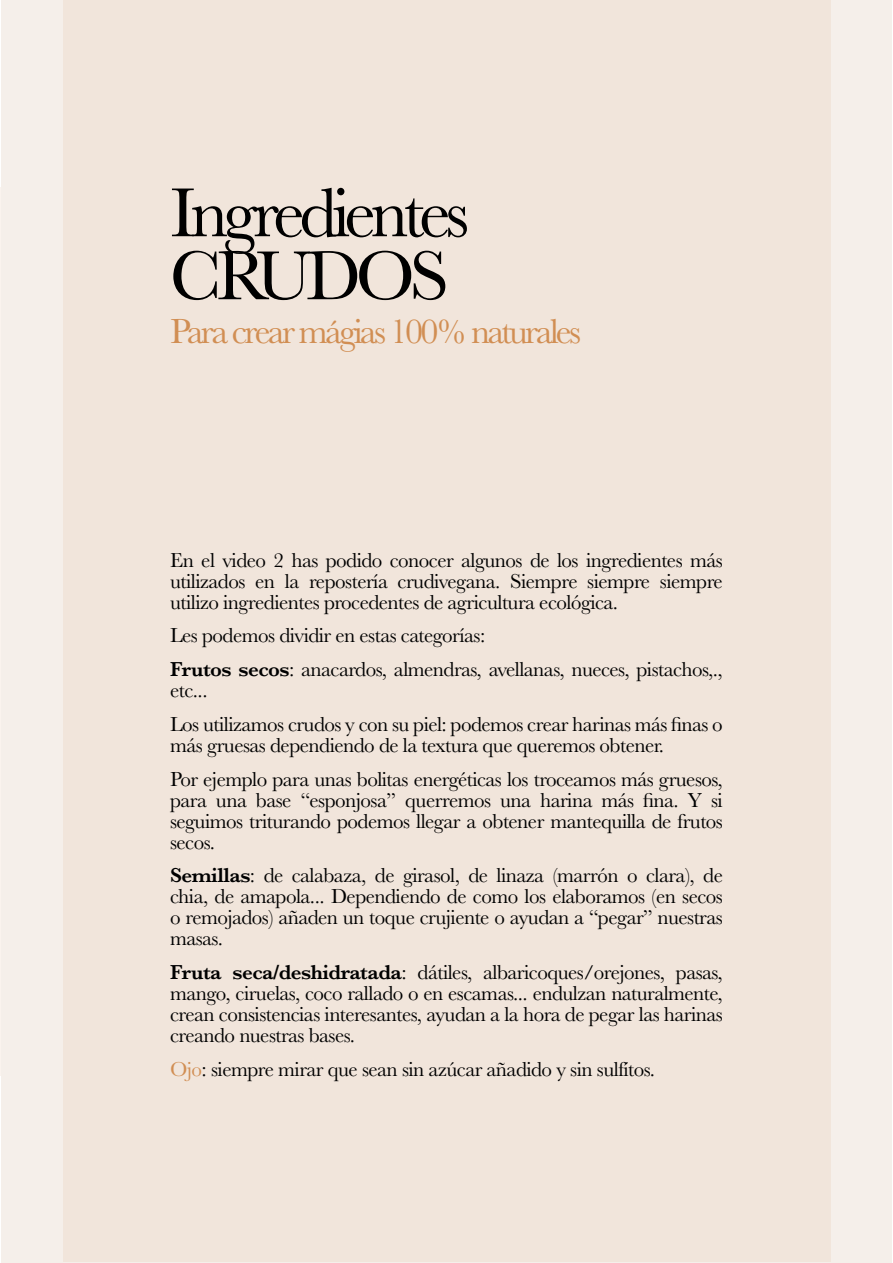
<style>
.page{position:relative;width:893px;height:1263px;background:#fff}
.page>*{position:absolute;margin:0;border:0;box-sizing:border-box;transform-origin:0 0}
.t1{font:72px/63px "Baskerville MT Std";letter-spacing:-.075em;color:#000}
.t2{font:36px "Baskerville MT Std";letter-spacing:-.075em;color:#d18e53}
.t3{font:21px/21px "Baskerville";letter-spacing:-.025em;color:#000;text-align:justify}
.s1{font-weight:600}
.s2{color:#d18e53}
</style>
<div class="page">
<div style="left:1px;top:0;width:891px;height:1263px;background:#f5efea"></div>
<div style="left:63px;top:0;width:767px;height:1262px;background:#f1e5db"></div>
<hr style="left:0;top:187px;width:1px;height:889px;background:#d18e53">
<h1 class="t1" style="left:170px;top:181px;width:301px">Ingredientes<br>CRUDOS</h1>
<h2 class="t2" style="left:170px;top:311px;width:412px">Para crear mágias 100% naturales</h2>
<p class="t3" style="left:170px;top:549px;width:554px">En el video 2 has podido conocer algunos de los ingredientes más utilizados en la repostería crudivegana. Siempre siempre siempre utilizo ingredientes procedentes de agricultura ecológica.</p>
<p class="t3" style="left:170px;top:619px;width:554px;line-height:33.8px">Les podemos dividir en estas categorías:<br><span class="s1">Frutos secos</span>: anacardos, almendras, avellanas, nueces, pistachos,.,</p>
<p class="t3" style="left:170px;top:674px;width:554px;line-height:33.8px">etc...<br>Los utilizamos crudos y con su piel: podemos crear harinas más finas o</p>
<p class="t3" style="left:170px;top:728px;width:554px;line-height:33.8px">más gruesas dependiendo de la textura que queremos obtener.<br>Por ejemplo para unas bolitas energéticas los troceamos más gruesos,</p>
<p class="t3" style="left:170px;top:789px;width:554px">para una base “esponjosa” querremos una harina más fina. Y si seguimos triturando podemos llegar a obtener mantequilla de frutos secos.</p>
<p class="t3" style="left:170px;top:865px;width:554px"><span class="s1">Semillas</span>: de calabaza, de girasol, de linaza (marrón o clara), de chia, de amapola... Dependiendo de como los elaboramos (en secos o remojados) añaden un toque crujiente o ayudan a “pegar” nuestras masas.</p>
<p class="t3" style="left:170px;top:962px;width:554px"><span class="s1">Fruta seca/deshidratada</span>: dátiles, albaricoques/orejones, pasas, mango, ciruelas, coco rallado o en escamas... endulzan naturalmente, crean consistencias interesantes, ayudan a la hora de pegar las harinas creando nuestras bases.</p>
<p class="t3" style="left:170px;top:1059px;width:487px"><span class="s2">Ojo</span>: siempre mirar que sean sin azúcar añadido y sin sulfítos.</p>
</div>
